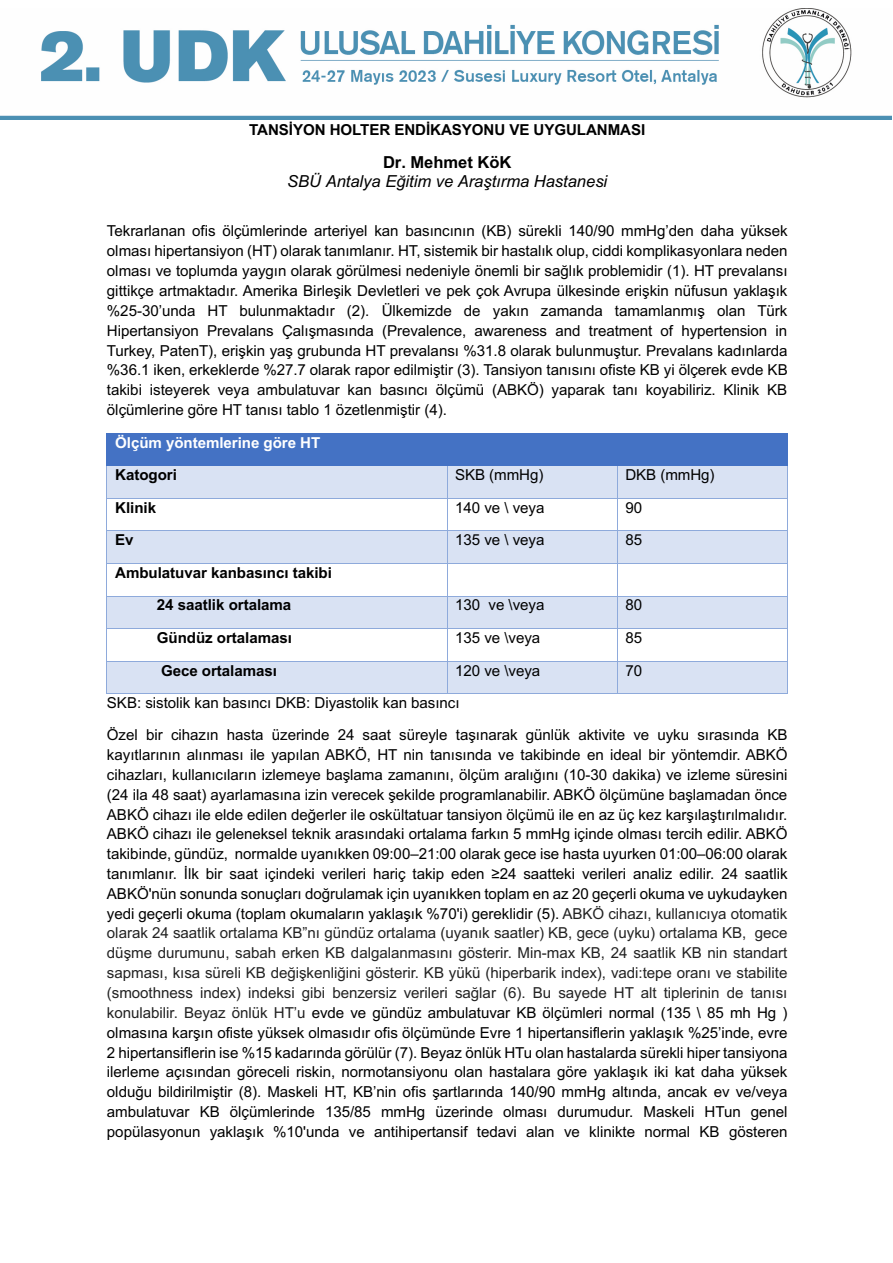
<style>
.page{position:relative;width:893px;height:1263px;background:#fff}
.page>*{position:absolute;margin:0;border:0;box-sizing:border-box;transform-origin:0 0}
.t1{font:italic 16.5px "Arial";color:#000}
.t2{font:700 16.5px "Arial";color:#000}
.t3{font:15.15px/19.8px "Arial";letter-spacing:-.005em;color:#000;text-align:justify}
.t4{font:700 15.15px/32.4px "Arial";letter-spacing:-.005em;color:#000;text-align:center}
.t5{font:700 15.15px "Arial";letter-spacing:-.005em;color:#fff}
.s1{color:#222}
</style>
<div class="page">
<img style="left:0;top:8px;width:891px;height:111px">
<div style="left:107px;top:434px;width:680px;height:31px;background:#4472c4"></div>
<hr style="left:107px;top:433px;width:680px;height:1px;background:#4472c4">
<hr style="left:787px;top:434px;width:1px;height:31px;background:#4472c4">
<div style="left:107px;top:466px;width:340px;height:32px;background:#d9e2f3"></div>
<div style="left:448px;top:466px;width:169px;height:32px;background:#d9e2f3"></div>
<div style="left:618px;top:466px;width:169px;height:32px;background:#d9e2f3"></div>
<hr style="left:107px;top:465px;width:340px;height:1px;background:#4472c4">
<hr style="left:448px;top:465px;width:169px;height:1px;background:#4472c4">
<hr style="left:618px;top:465px;width:169px;height:1px;background:#4472c4">
<hr style="left:107px;top:466px;width:1px;height:32px;background:#8eaadb">
<hr style="left:447px;top:466px;width:1px;height:32px;background:#8eaadb">
<hr style="left:617px;top:466px;width:1px;height:32px;background:#8eaadb">
<hr style="left:787px;top:466px;width:1px;height:32px;background:#8eaadb">
<hr style="left:107px;top:498px;width:340px;height:1px;background:#8eaadb">
<hr style="left:448px;top:498px;width:169px;height:1px;background:#8eaadb">
<hr style="left:618px;top:498px;width:169px;height:1px;background:#8eaadb">
<hr style="left:107px;top:499px;width:1px;height:31px;background:#8eaadb">
<hr style="left:447px;top:499px;width:1px;height:31px;background:#8eaadb">
<hr style="left:617px;top:499px;width:1px;height:31px;background:#8eaadb">
<hr style="left:787px;top:499px;width:1px;height:31px;background:#8eaadb">
<div style="left:107px;top:531px;width:340px;height:32px;background:#d9e2f3"></div>
<div style="left:448px;top:531px;width:169px;height:32px;background:#d9e2f3"></div>
<div style="left:618px;top:531px;width:169px;height:32px;background:#d9e2f3"></div>
<hr style="left:107px;top:530px;width:340px;height:1px;background:#8eaadb">
<hr style="left:448px;top:530px;width:169px;height:1px;background:#8eaadb">
<hr style="left:618px;top:530px;width:169px;height:1px;background:#8eaadb">
<hr style="left:107px;top:531px;width:1px;height:32px;background:#8eaadb">
<hr style="left:447px;top:531px;width:1px;height:32px;background:#8eaadb">
<hr style="left:617px;top:531px;width:1px;height:32px;background:#8eaadb">
<hr style="left:787px;top:531px;width:1px;height:32px;background:#8eaadb">
<hr style="left:107px;top:563px;width:340px;height:1px;background:#8eaadb">
<hr style="left:448px;top:563px;width:169px;height:1px;background:#8eaadb">
<hr style="left:618px;top:563px;width:169px;height:1px;background:#8eaadb">
<hr style="left:107px;top:564px;width:1px;height:32px;background:#8eaadb">
<hr style="left:447px;top:564px;width:1px;height:32px;background:#8eaadb">
<hr style="left:617px;top:564px;width:1px;height:32px;background:#8eaadb">
<hr style="left:787px;top:564px;width:1px;height:32px;background:#8eaadb">
<div style="left:107px;top:596px;width:340px;height:32px;background:#d9e2f3"></div>
<div style="left:448px;top:596px;width:169px;height:32px;background:#d9e2f3"></div>
<div style="left:618px;top:596px;width:169px;height:32px;background:#d9e2f3"></div>
<hr style="left:107px;top:596px;width:340px;height:1px;background:#8eaadb">
<hr style="left:448px;top:596px;width:169px;height:1px;background:#8eaadb">
<hr style="left:618px;top:596px;width:169px;height:1px;background:#8eaadb">
<hr style="left:107px;top:596px;width:1px;height:32px;background:#8eaadb">
<hr style="left:447px;top:596px;width:1px;height:32px;background:#8eaadb">
<hr style="left:617px;top:596px;width:1px;height:32px;background:#8eaadb">
<hr style="left:787px;top:596px;width:1px;height:32px;background:#8eaadb">
<hr style="left:107px;top:628px;width:340px;height:1px;background:#8eaadb">
<hr style="left:448px;top:628px;width:169px;height:1px;background:#8eaadb">
<hr style="left:618px;top:628px;width:169px;height:1px;background:#8eaadb">
<hr style="left:107px;top:629px;width:1px;height:32px;background:#8eaadb">
<hr style="left:447px;top:629px;width:1px;height:32px;background:#8eaadb">
<hr style="left:617px;top:629px;width:1px;height:32px;background:#8eaadb">
<hr style="left:787px;top:629px;width:1px;height:32px;background:#8eaadb">
<div style="left:107px;top:661px;width:340px;height:33px;background:#d9e2f3"></div>
<div style="left:448px;top:661px;width:169px;height:33px;background:#d9e2f3"></div>
<div style="left:618px;top:661px;width:169px;height:33px;background:#d9e2f3"></div>
<hr style="left:107px;top:661px;width:340px;height:1px;background:#8eaadb">
<hr style="left:448px;top:661px;width:169px;height:1px;background:#8eaadb">
<hr style="left:618px;top:661px;width:169px;height:1px;background:#8eaadb">
<hr style="left:107px;top:661px;width:1px;height:33px;background:#8eaadb">
<hr style="left:107px;top:694px;width:340px;height:1px;background:#8eaadb">
<hr style="left:447px;top:661px;width:1px;height:33px;background:#8eaadb">
<hr style="left:448px;top:694px;width:169px;height:1px;background:#8eaadb">
<hr style="left:617px;top:661px;width:1px;height:33px;background:#8eaadb">
<hr style="left:618px;top:694px;width:169px;height:1px;background:#8eaadb">
<hr style="left:787px;top:661px;width:1px;height:33px;background:#8eaadb">
<p class="t4" style="left:249px;top:113px;width:398px">TANSİYON HOLTER ENDİKASYONU VE UYGULANMASI</p>
<p class="t2" style="left:383px;top:153px;width:130px">Dr. Mehmet KöK</p>
<p class="t1" style="left:287px;top:172px;width:322px">SBÜ Antalya Eğitim ve Araştırma Hastanesi</p>
<p class="t3" style="left:107px;top:221px;width:682px">Tekrarlanan of(s ölçümler(nde arter(yel kan basıncının (KB) sürekl( 140/90 mmHg’den daha yüksek olması h(pertans(yon (HT) olarak tanımlanır. HT, s(stem(k b(r hastalık olup, c(dd( kompl(kasyonlara neden olması ve toplumda yaygın olarak görülmes( neden(yle öneml( b(r sağlık problem(d(r (1). HT prevalansı g(tt(kçe artmaktadır. Amer(ka B(rleş(k Devletler( ve pek çok Avrupa ülkes(nde er(şk(n nüfusun yaklaşık %25-30’unda HT bulunmaktadır (2). Ülkem(zde de yakın zamanda tamamlanmış olan Türk H(pertans(yon Prevalans Çalışmasında (Prevalence, awareness and treatment of hypertens(on (n Turkey, PatenT), er(şk(n yaş grubunda HT prevalansı %31.8 olarak bulunmuştur. Prevalans kadınlarda %36.1 (ken, erkeklerde %27.7 olarak rapor ed(lm(şt(r (3). Tans(yon tanısını of(ste KB y( ölçerek evde KB tak(b( (steyerek veya ambulatuvar kan basıncı ölçümü (ABKÖ) yaparak tanı koyab(l(r(z. Kl(n(k KB ölçümler(ne göre HT tanısı tablo 1 özetlenm(şt(r (4).</p>
<p class="t5" style="left:115px;top:434px;width:207px">Ölçüm yöntemlerine göre HT</p>
<p class="t4" style="left:115px;top:459px;width:63px">Katogori</p>
<p class="t3" style="left:455px;top:465px;width:90px">SKB (mmHg)</p>
<p class="t3" style="left:625px;top:465px;width:91px">DKB (mmHg)</p>
<p class="t4" style="left:115px;top:491px;width:42px">Klinik</p>
<p class="t3" style="left:455px;top:498px;width:91px">140 ve \ veya</p>
<p class="t3" style="left:625px;top:498px;width:18px">90</p>
<p class="t4" style="left:115px;top:524px;width:20px">Ev</p>
<p class="t3" style="left:455px;top:530px;width:91px">135 ve \ veya</p>
<p class="t3" style="left:625px;top:530px;width:18px">85</p>
<p class="t4" style="left:115px;top:557px;width:218px">Ambulatuvar kanbasıncı takibi<br>24 saatlik ortalama</p>
<p class="t3" style="left:455px;top:595px;width:91px">130 ve \veya</p>
<p class="t3" style="left:625px;top:595px;width:18px">80</p>
<p class="t4" style="left:157px;top:622px;width:137px">Gündüz ortalaması</p>
<p class="t3" style="left:455px;top:628px;width:87px">135 ve \veya</p>
<p class="t3" style="left:625px;top:628px;width:18px">85</p>
<p class="t4" style="left:161px;top:654px;width:117px">Gece ortalaması</p>
<p class="t3" style="left:455px;top:660px;width:87px">120 ve \veya</p>
<p class="t3" style="left:625px;top:660px;width:18px">70</p>
<p class="t3" style="left:107px;top:687px;width:682px;line-height:31.7px">SKB: s(stol(k kan basıncı DKB: D(yastol(k kan basıncı<br>Özel b(r c(hazın hasta üzer(nde 24 saat süreyle taşınarak günlük akt(v(te ve uyku sırasında KB</p>
<p class="t3" style="left:107px;top:745px;width:682px">kayıtlarının alınması (le yapılan ABKÖ, HT n(n tanısında ve tak(b(nde en (deal b(r yöntemd(r. ABKÖ c(hazları, kullanıcıların (zlemeye başlama zamanını, ölçüm aralığını (10-30 dak(ka) ve (zleme süres(n( (24 (la 48 saat) ayarlamasına (z(n verecek şek(lde programlanab(l(r. ABKÖ ölçümüne başlamadan önce ABKÖ c(hazı (le elde ed(len değerler (le oskültatuar tans(yon ölçümü (le en az üç kez karşılaştırılmalıdır.<br>ABKÖ c(hazı (le geleneksel tekn(k arasındak( ortalama farkın 5 mmHg (ç(nde olması terc(h ed(l(r. ABKÖ tak(b(nde, gündüz, normalde uyanıkken 09:00–21:00 olarak gece (se hasta uyurken 01:00–06:00 olarak tanımlanır. İlk b(r saat (ç(ndek( ver(ler( har(ç tak(p eden ≥24 saattek( ver(ler( anal(z ed(l(r. 24 saatl(k ABKÖ'nün sonunda sonuçları doğrulamak (ç(n uyanıkken toplam en az 20 geçerl( okuma ve uykudayken yed( geçerl( okuma (toplam okumaların yaklaşık %70'() gerekl(d(r (5). <span class="s1">ABKÖ c(hazı, kullanıcıya otomat(k olarak 24 saatl(k ortalama KB”nı gündüz ortalama (uyanık saatler) KB, gece (uyku) ortalama KB, gece düşme durumunu, sabah erken KB dalgalanmasını göster(r. M(n-max KB, 24 saatl(k KB n(n standart sapması, kısa sürel( KB değ(şkenl(ğ(n( göster(r. KB yükü (h(perbar(k (ndex), vad(:tepe oranı ve stab(l(te (smoothness (ndex) (ndeks( g(b( benzers(z ver(ler( sağlar (6). Bu sayede HT alt t(pler(n(n de tanısı konulab(l(r. Beyaz önlük HT’u</span> evde ve gündüz ambulatuvar KB ölçümler( normal (135 \ 85 mh Hg ) olmasına karşın of(ste yüksek olmasıdır of(s ölçümünde Evre 1 h(pertans(fler(n yaklaşık %25’(nde, evre 2 h(pertans(fler(n (se %15 kadarında görülür (7). Beyaz önlük HTu olan hastalarda sürekl( h(per tans(yona (lerleme açısından görecel( r(sk(n, normotans(yonu olan hastalara göre yaklaşık (k( kat daha yüksek olduğu b(ld(r(lm(şt(r (8). Maskel( HT, KB’n(n of(s şartlarında 140/90 mmHg altında, ancak ev ve/veya ambulatuvar KB ölçümler(nde 135/85 mmHg üzer(nde olması durumudur. Maskel( HTun genel popülasyonun yaklaşık %10'unda ve ant(h(pertans(f tedav( alan ve kl(n(kte normal KB gösteren</p>
</div>
